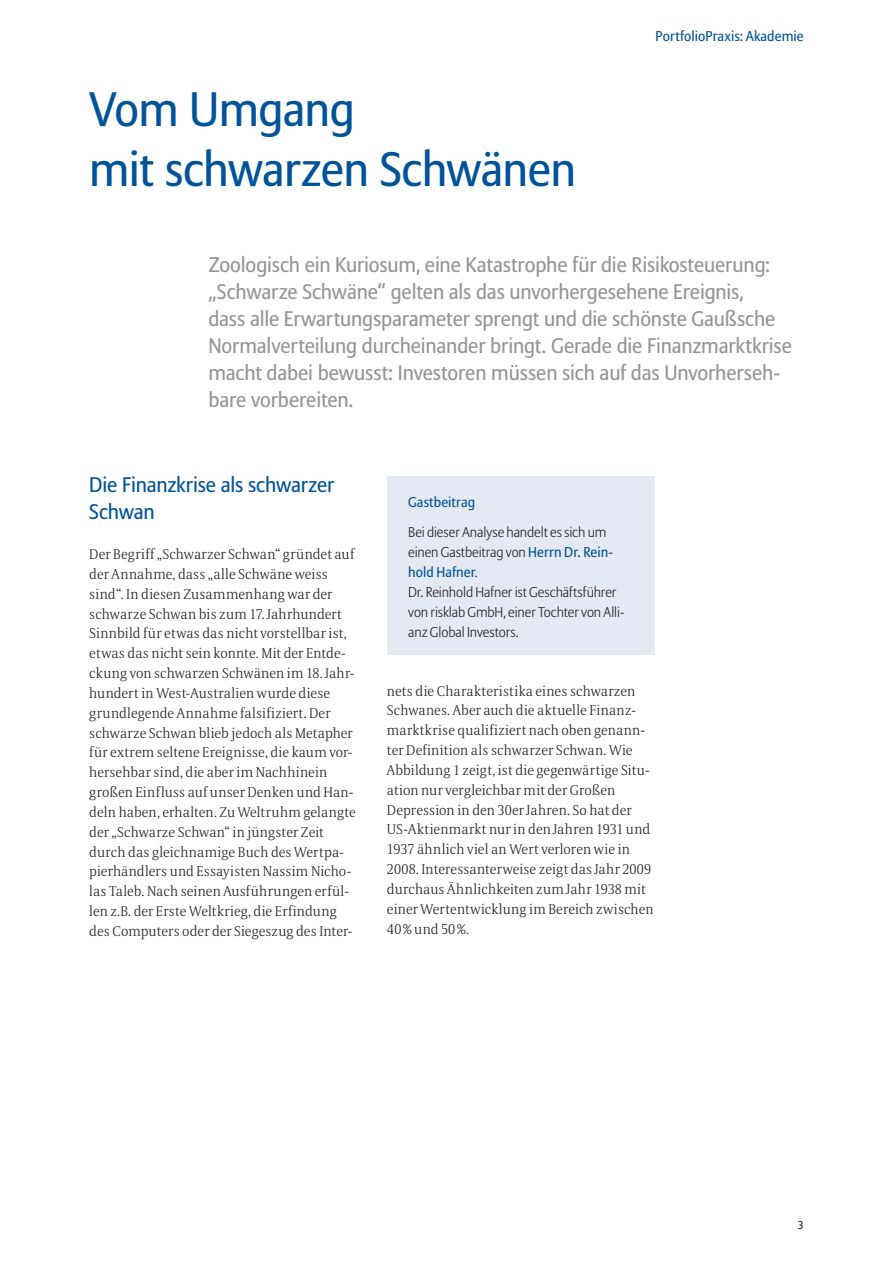
<style>
.page{position:relative;width:893px;height:1263px;background:#fff}
.page>*{position:absolute;margin:0;border:0;box-sizing:border-box;transform-origin:0 0}
.t1{font:48px/59.7px "Allianz Sans";letter-spacing:-.015em;color:#015399}
.t2{font:21px/27px "Allianz Sans";letter-spacing:-.005em;color:#939598}
.t3{font:21px/27px "Allianz Sans";letter-spacing:-.01em;color:#015399}
.t4{font:300 14.1px/19.8px "Allianz Serif";letter-spacing:.005em;color:#231f20}
.t5{font:300 14.1px/19.8px "Allianz Sans";letter-spacing:-.01em;color:#231f20}
.t6{font:14.1px "Allianz Sans";letter-spacing:.005em;color:#015399}
.s1{font-weight:400;color:#015399}
</style>
<div class="page">
<div style="left:387px;top:476px;width:268px;height:179px;background:#e5e9f4"></div>
<h1 class="t1" style="left:89px;top:82px;width:488px">Vom Umgang<br>mit schwarzen Schwänen</h1>
<p class="t6" style="left:656px;top:27px;width:150px">PortfolioPraxis: Akademie</p>
<p class="t2" style="left:208px;top:252px;width:585px">Zoologisch ein Kuriosum, eine Katastrophe für die Risikosteuerung: „Schwarze Schwäne“ gelten als das unvorhergesehene Ereignis,<br>dass alle Erwartungsparameter sprengt und die schönste Gaußsche Normalverteilung durcheinander bringt. Gerade die Finanzmarktkrise macht dabei bewusst: Investoren müssen sich auf das Unvorherseh&shy;bare vorbereiten.</p>
<h2 class="t3" style="left:89px;top:473px;width:247px">Die Finanzkrise als schwarzer<br>Schwan</h2>
<p class="t4" style="left:89px;top:545px;width:268px">Der Begriff „Schwarzer Schwan“ gründet auf der Annahme, dass „alle Schwäne weiss sind“. In diesen Zusammenhang war der schwarze Schwan bis zum 17. Jahrhundert Sinnbild für etwas das nicht vorstellbar ist, etwas das nicht sein konnte. Mit der Entde&shy;ckung von schwarzen Schwänen im 18. Jahr&shy;hundert in West-Australien wurde diese grundlegende Annahme falsifiziert. Der schwarze Schwan blieb jedoch als Metapher für extrem seltene Ereignisse, die kaum vor&shy;hersehbar sind, die aber im Nachhinein großen Einfluss auf unser Denken und Han&shy;deln haben, erhalten. Zu Weltruhm gelangte der „Schwarze Schwan“ in jüngster Zeit durch das gleichnamige Buch des Wertpa&shy;pierhändlers und Essayisten Nassim Nicho&shy;las Taleb. Nach seinen Ausführungen erfül&shy;len z.B. der Erste Weltkrieg, die Erfindung des Computers oder der Siegeszug des Inter-</p>
<p class="t6" style="left:408px;top:494px;width:68px">Gastbeitrag</p>
<p class="t5" style="left:408px;top:523px;width:218px">Bei dieser Analyse handelt es sich um einen Gastbeitrag von <span class="s1">Herrn Dr. Rein&shy;hold Hafner</span>.<br>Dr. Reinhold Hafner ist Geschäftsführer von risklab GmbH, einer Tochter von Alli&shy;anz Global Investors.</p>
<p class="t4" style="left:387px;top:681px;width:268px">nets die Charakteristika eines schwarzen Schwanes. Aber auch die aktuelle Finanz&shy;marktkrise qualifiziert nach oben genann&shy;ter Definition als schwarzer Schwan. Wie Abbildung 1 zeigt, ist die gegenwärtige Situ&shy;ation nur vergleichbar mit der Großen Depression in den 30er Jahren. So hat der US-Aktienmarkt nur in den Jahren 1931 und 1937 ähnlich viel an Wert verloren wie in 2008. Interessanterweise zeigt das Jahr 2009 durchaus Ähnlichkeiten zum Jahr 1938 mit einer Wertentwicklung im Bereich zwischen 40% und 50%.</p>
</div>
